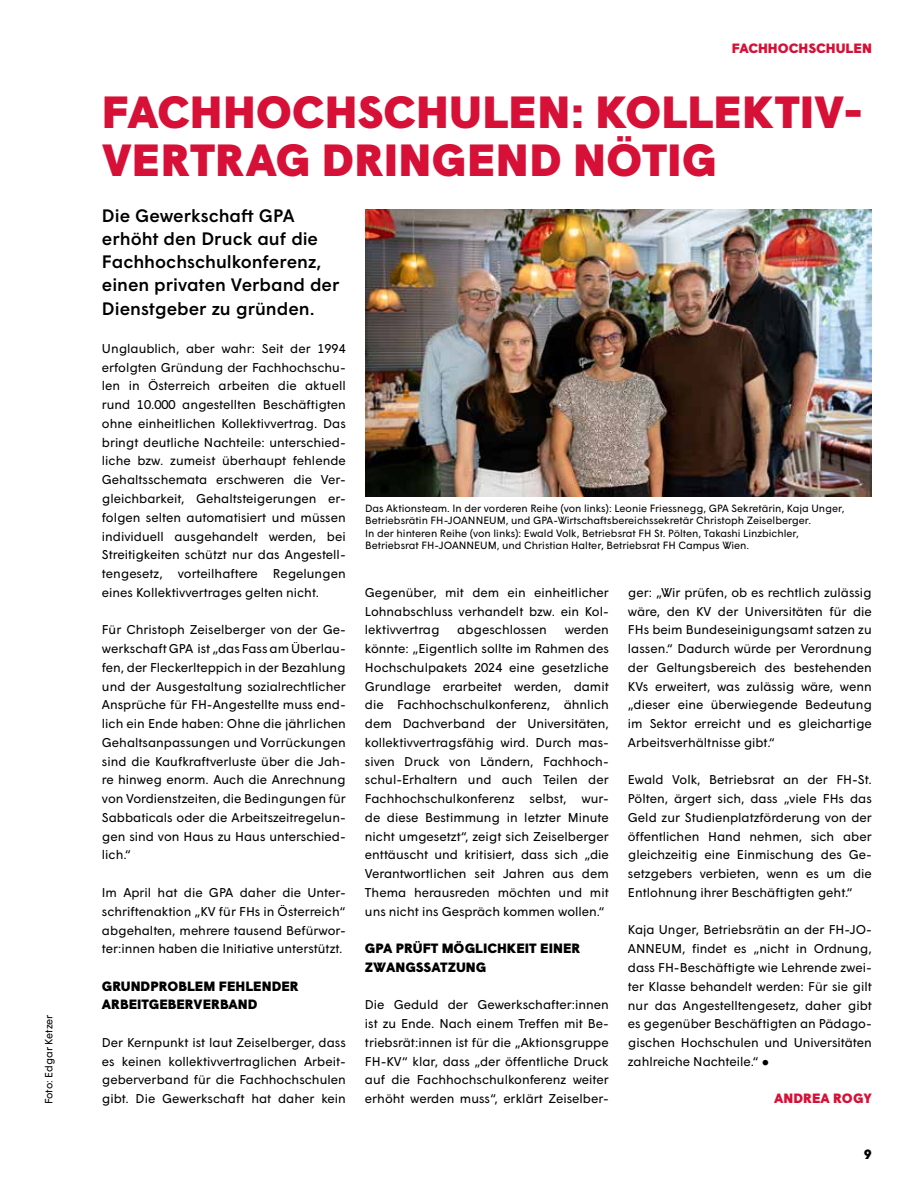
<style>
.page{position:relative;width:906px;height:1191px;background:#fff}
.page>*{position:absolute;margin:0;border:0;box-sizing:border-box;transform-origin:0 0}
.t1{font:900 45px/48px "Wigrum";color:#d61036}
.t2{font:500 18px/23.2px "Wigrum";color:#000}
.t3{font:900 13.5px/18.8px "Wigrum";color:#000}
.t4{font:900 13.5px "Wigrum";color:#d61036}
.t5{font:12.75px/18.8px "Wigrum";color:#000;text-align:justify}
.t6{font:10.5px/12.6px "Wigrum";color:#000}
.s1{font-weight:900;font-size:13.5px}
</style>
<div class="page">
<img style="left:365px;top:210px;width:506px;height:286px">
<p class="t6" style="left:42px;top:1104px;width:91px;rotate:-90deg">Foto: Edgar Ketzer</p>
<p class="t4" style="left:731px;top:38px;width:142px">FACHHOCHSCHULEN</p>
<h1 class="t1" style="left:102px;top:85px;width:763px">FACHHOCHSCHULEN: KOLLEKTIV-<br>VERTRAG DRINGEND NÖTIG</h1>
<h2 class="t2" style="left:102px;top:202px;width:239px">Die Gewerkschaft GPA erhöht den Druck auf die<br>Fachhochschulkonferenz, einen privaten Verband der<br>Dienstgeber zu gründen.</h2>
<p class="t5" style="left:102px;top:338px;width:245px">Unglaublich, aber wahr: Seit der 1994 erfolgten Gründung der Fachhochschu&shy;len in Österreich arbeiten die aktuell rund 10.000 angestellten Beschäftigten ohne einheitlichen Kollektivvertrag. Das bringt deutliche Nachteile: unterschied&shy;liche bzw. zumeist überhaupt fehlende Gehaltsschemata erschweren die Ver&shy;gleichbarkeit, Gehaltsteigerungen er&shy;folgen selten automatisiert und müssen individuell ausgehandelt werden, bei Streitigkeiten schützt nur das Angestell&shy;tengesetz, vorteilhaftere Regelungen eines Kollektivvertrages gelten nicht.</p>
<p class="t5" style="left:102px;top:619px;width:245px">Für Christoph Zeiselberger von der Ge&shy;werkschaft GPA ist „das Fass am Überlau&shy;fen, der Fleckerlteppich in der Bezahlung und der Ausgestaltung sozialrechtlicher Ansprüche für FH-Angestellte muss end&shy;lich ein Ende haben: Ohne die jährlichen Gehaltsanpassungen und Vorrückungen sind die Kaufkraftverluste über die Jah&shy;re hinweg enorm. Auch die Anrechnung von Vordienstzeiten, die Bedingungen für Sabbaticals oder die Arbeitszeitregelun&shy;gen sind von Haus zu Haus unterschied&shy;lich.“</p>
<p class="t5" style="left:102px;top:882px;width:245px">Im April hat die GPA daher die Unter&shy;schriftenaktion „KV für FHs in Österreich“ abgehalten, mehrere tausend Befürwor&shy;ter:innen haben die Initiative unterstützt.</p>
<p class="t3" style="left:102px;top:975px;width:198px">GRUNDPROBLEM FEHLENDER<br>ARBEITGEBERVERBAND</p>
<p class="t5" style="left:102px;top:1032px;width:245px">Der Kernpunkt ist laut Zeiselberger, dass es keinen kollektivvertraglichen Arbeit&shy;geberverband für die Fachhochschulen gibt. Die Gewerkschaft hat daher kein</p>
<p class="t6" style="left:365px;top:501px;width:481px">Das Aktionsteam. In der vorderen Reihe (von links): Leonie Friessnegg, GPA Sekretärin, Kaja Unger, Betriebsrätin FH-JOANNEUM, und GPA-Wirtschaftsbereichssekretär Christoph Zeiselberger.<br>In der hinteren Reihe (von links): Ewald Volk, Betriebsrat FH St. Pölten, Takashi Linzbichler, Betriebsrat FH-JOANNEUM, und Christian Halter, Betriebsrat FH Campus Wien.</p>
<p class="t5" style="left:365px;top:582px;width:245px">Gegenüber, mit dem ein einheitlicher Lohnabschluss verhandelt bzw. ein Kol&shy;lektivvertrag</p>
<p class="t5" style="left:365px;top:619px;width:245px;text-indent:200px">werden könnte: „Eigentlich sollte im Rahmen des Hochschulpakets 2024 eine gesetzliche Grundlage erarbeitet werden, damit die Fachhochschulkonferenz, ähnlich dem Dachverband der Universitäten, kollektivvertragsfähig wird. Durch mas&shy;siven Druck von Ländern, Fachhoch&shy;schul-Erhaltern und auch Teilen der Fachhochschulkonferenz selbst, wur&shy;de diese Bestimmung in letzter Minute nicht umgesetzt“, zeigt sich Zeiselberger enttäuscht und kritisiert, dass sich „die Verantwortlichen seit Jahren aus dem Thema herausreden möchten und mit uns nicht ins Gespräch kommen wollen.“</p>
<p class="t3" style="left:365px;top:938px;width:217px">GPA PRÜFT MÖGLICHKEIT EINER<br>ZWANGSSATZUNG</p>
<p class="t5" style="left:365px;top:994px;width:245px">Die Geduld der Gewerkschafter:innen ist zu Ende. Nach einem Treffen mit Be&shy;triebsrät:innen ist für die „Aktionsgruppe FH-KV“ klar, dass „der öffentliche Druck auf die Fachhochschulkonferenz weiter erhöht werden muss“, erklärt Zeiselber-</p>
<p class="t5" style="left:457px;top:619px;width:91px">abgeschlossen</p>
<p class="t5" style="left:628px;top:582px;width:245px">ger: „Wir prüfen, ob es rechtlich zulässig wäre, den KV der Universitäten für die FHs beim Bundeseinigungsamt satzen zu lassen.“ Dadurch würde per Verordnung der Geltungsbereich des bestehenden KVs erweitert, was zulässig wäre, wenn „dieser eine überwiegende Bedeutung im Sektor erreicht und es gleichartige Arbeitsverhältnisse gibt.“</p>
<p class="t5" style="left:628px;top:769px;width:245px">Ewald Volk, Betriebsrat an der FH-St.<br>Pölten, ärgert sich, dass „viele FHs das Geld zur Studienplatzförderung von der öffentlichen Hand nehmen, sich aber gleichzeitig eine Einmischung des Ge&shy;setzgebers verbieten, wenn es um die Entlohnung ihrer Beschäftigten geht.“</p>
<p class="t5" style="left:628px;top:919px;width:245px">Kaja Unger, Betriebsrätin an der FH-JO-ANNEUM, findet es „nicht in Ordnung, dass FH-Beschäftigte wie Lehrende zwei&shy;ter Klasse behandelt werden: Für sie gilt nur das Angestelltengesetz, daher gibt es gegenüber Beschäftigten an Pädago&shy;gischen Hochschulen und Universitäten zahlreiche Nachteile.“ <span class="s1">●</span></p>
<p class="t4" style="left:774px;top:1088px;width:99px">ANDREA ROGY</p>
<p class="t3" style="left:864px;top:1144px;width:10px">9</p>
</div>
